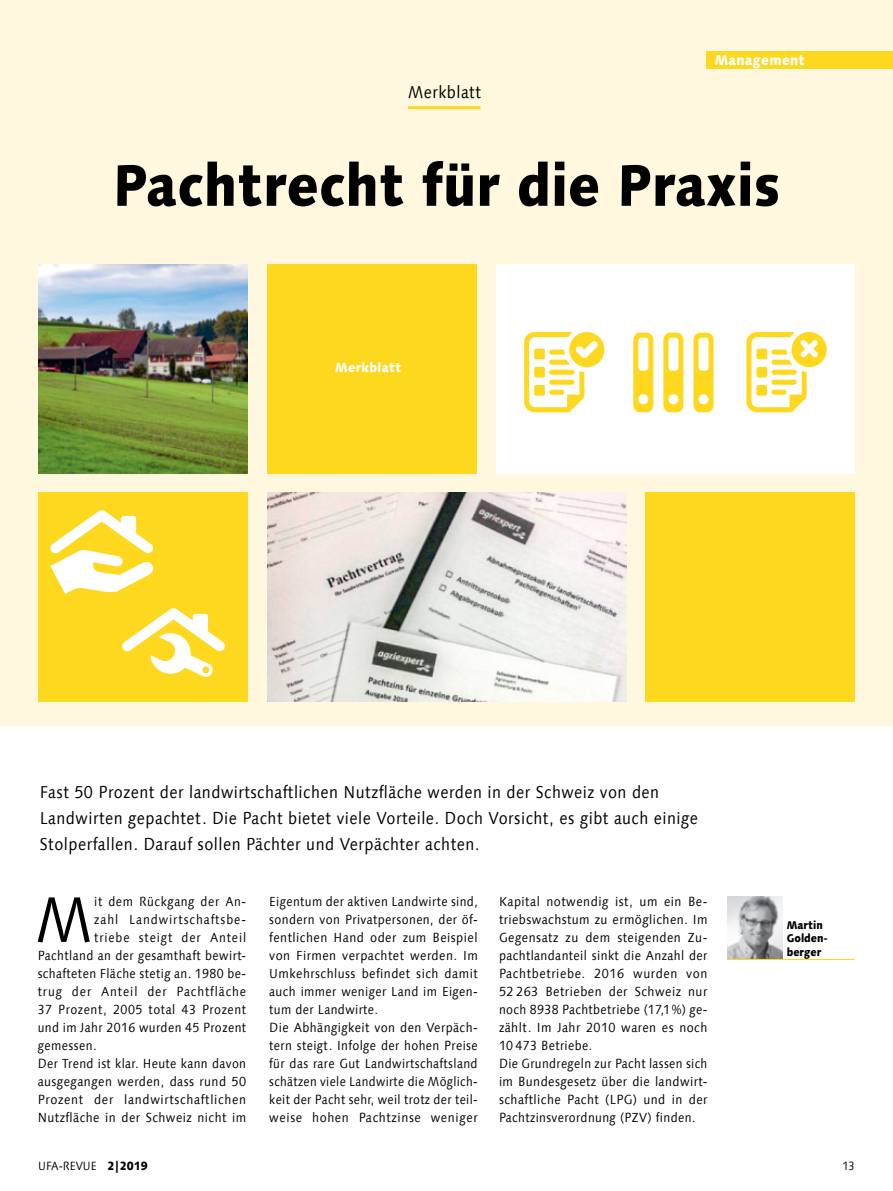
<style>
.page{position:relative;width:893px;height:1191px;background:#fff}
.page>*{position:absolute;margin:0;border:0;box-sizing:border-box;transform-origin:0 0}
.t1{font:64.2px "Linotype Syntax Com";color:#000;scale:.9 1}
.t2{font:800 58.05px "Linotype Syntax Com";color:#000;scale:.9 1}
.t3{font:17.25px/26.2px "Linotype Syntax Com";letter-spacing:.03em;color:#000;scale:.9 1}
.t4{font:800 14.25px "Linotype Syntax Com";letter-spacing:.025em;color:#fff;scale:.9 1}
.t5{font:13.2px/18px "Linotype Syntax Com";letter-spacing:.035em;color:#000;scale:.9 1}
.t6{font:13.2px/18px "Linotype Syntax Com";letter-spacing:.035em;color:#000;scale:.92 1}
.t7{font:13.2px "Linotype Syntax Com";letter-spacing:.055em;color:#000;scale:.92 1}
.t8{font:13.2px "Linotype Syntax Com";letter-spacing:.075em;color:#000;scale:.9 1}
.t9{font:13.2px "Linotype Syntax Com";letter-spacing:.08em;color:#000;scale:.9 1}
.t10{font:13.2px "Linotype Syntax Com";letter-spacing:.07em;color:#000;scale:.9 1}
.t11{font:800 13.2px "Linotype Syntax Com";letter-spacing:.025em;color:#fff;scale:.9 1}
.t12{font:12px "Linotype Syntax Com";color:#000;scale:.9 1}
.t13{font:12px "Linotype Syntax Com";color:#000;scale:.88 1}
.t14{font:800 11.25px/13.5px "Linotype Syntax Com";color:#000;scale:.9 1}
.s1{font-weight:800}
</style>
<div class="page">
<div style="left:0;top:0;width:893px;height:726px;background:#fff8de"></div>
<div style="left:497px;top:264px;width:358px;height:210px;background:#fff"></div>
<img style="left:38px;top:264px;width:210px;height:210px">
<div style="left:38px;top:492px;width:210px;height:209px;background:#fed71f"></div>
<div style="left:645px;top:492px;width:210px;height:209px;background:#fed71f"></div>
<img style="left:268px;top:492px;width:358px;height:209px">
<svg style="left:524px;top:332px;width:80px;height:80px"></svg>
<div style="left:549px;top:370px;width:25px;height:5px;background:#fed71f;border-radius:3px"></div>
<div style="left:549px;top:380px;width:25px;height:5px;background:#fed71f;border-radius:3px"></div>
<div style="left:549px;top:390px;width:15px;height:5px;background:#fed71f;border-radius:3px"></div>
<svg style="left:50px;top:510px;width:104px;height:84px"></svg>
<svg style="left:122px;top:608px;width:103px;height:69px"></svg>
<div style="left:792px;top:332px;width:35px;height:35px;background:#fed71f;border-radius:50%"></div>
<svg style="left:746px;top:332px;width:72px;height:80px"></svg>
<svg style="left:693px;top:333px;width:20px;height:79px"></svg>
<svg style="left:663px;top:333px;width:20px;height:79px"></svg>
<svg style="left:633px;top:333px;width:20px;height:79px"></svg>
<div style="left:267px;top:264px;width:209px;height:210px;background:#fed71f"></div>
<img style="left:727px;top:897px;width:55px;height:62px">
<hr style="left:408px;top:106px;width:72px;height:3px;background:#fed71f">
<hr style="left:727px;top:959px;width:128px;height:1px;background:#fed71f">
<div style="left:706px;top:51px;width:187px;height:17px;background:#fed71f"></div>
<h3 class="t3" style="left:408px;top:78px;width:82px">Merkblatt</h3>
<p class="t4" style="left:715px;top:51px;width:102px">Management</p>
<h2 class="t2" style="left:113px;top:148px;width:744px">Pachtrecht für die Praxis</h2>
<p class="t11" style="left:335px;top:358px;width:75px">Merkblatt</p>
<p class="t3" style="left:40px;top:778px;width:733px">Fast 50 Prozent der landwirtschaftlichen Nutzfläche werden in der Schweiz von den<br>Landwirten gepachtet. Die Pacht bietet viele Vorteile. Doch Vorsicht, es gibt auch einige<br>Stolperfallen. Darauf sollen Pächter und Verpächter achten.</p>
<h1 class="t1" style="left:36px;top:879px;width:64px">M</h1>
<p class="t5" style="left:94px;top:892px;width:170px">it dem Rückgang der An-</p>
<p class="t9" style="left:94px;top:911px;width:170px">zahl Landwirtschaftsbe-</p>
<p class="t10" style="left:94px;top:929px;width:170px">triebe steigt der Anteil</p>
<p class="t5" style="left:38px;top:946px;width:233px">Pachtland an der gesamthaft bewirt-</p>
<p class="t5" style="left:38px;top:964px;width:233px">schafteten Fläche stetig an. 1980 be-</p>
<p class="t8" style="left:38px;top:983px;width:233px">trug der Anteil der Pachtfläche</p>
<p class="t5" style="left:38px;top:1000px;width:233px">37 Prozent, 2005 total 43 Prozent</p>
<p class="t5" style="left:38px;top:1018px;width:233px">und im Jahr 2016 wurden 45 Prozent</p>
<p class="t5" style="left:38px;top:1036px;width:67px">gemessen.</p>
<p class="t5" style="left:38px;top:1054px;width:233px">Der Trend ist klar. Heute kann davon</p>
<p class="t6" style="left:38px;top:1072px;width:228px">ausgegangen werden, dass rund 50</p>
<p class="t7" style="left:38px;top:1091px;width:228px">Prozent der landwirtschaftlichen</p>
<p class="t6" style="left:38px;top:1108px;width:228px">Nutzfläche in der Schweiz nicht im</p>
<p class="t5" style="left:269px;top:892px;width:233px">Eigentum der aktiven Landwirte sind, sondern von Privatpersonen, der öf&shy;fentlichen Hand oder zum Beispiel von Firmen verpachtet werden. Im Umkehrschluss befindet sich damit auch immer weniger Land im Eigen&shy;tum der Landwirte.<br>Die Abhängigkeit von den Verpäch&shy;tern steigt. Infolge der hohen Preise für das rare Gut Landwirtschaftsland schätzen viele Landwirte die Möglich&shy;keit der Pacht sehr, weil trotz der teil&shy;weise hohen Pachtzinse weniger</p>
<p class="t6" style="left:499px;top:892px;width:228px">Kapital notwendig ist, um ein Be&shy;triebswachstum zu ermöglichen. Im Gegensatz zu dem steigenden Zu&shy;pachtlandanteil sinkt die Anzahl der Pachtbetriebe. 2016 wurden von 52 263 Betrieben der Schweiz nur noch 8938 Pachtbetriebe (17,1%) ge&shy;zählt. Im Jahr 2010 waren es noch 10 473 Betriebe.<br>Die Grundregeln zur Pacht lassen sich im Bundesgesetz über die landwirt&shy;schaftliche Pacht (LPG) und in der Pachtzinsverordnung (PZV) finden.</p>
<p class="t14" style="left:787px;top:917px;width:47px">Martin<br>Golden&shy;berger</p>
<p class="t12" style="left:38px;top:1158px;width:123px">UFA-REVUE <span class="s1">2|2019</span></p>
<p class="t13" style="left:842px;top:1158px;width:16px">13</p>
</div>
